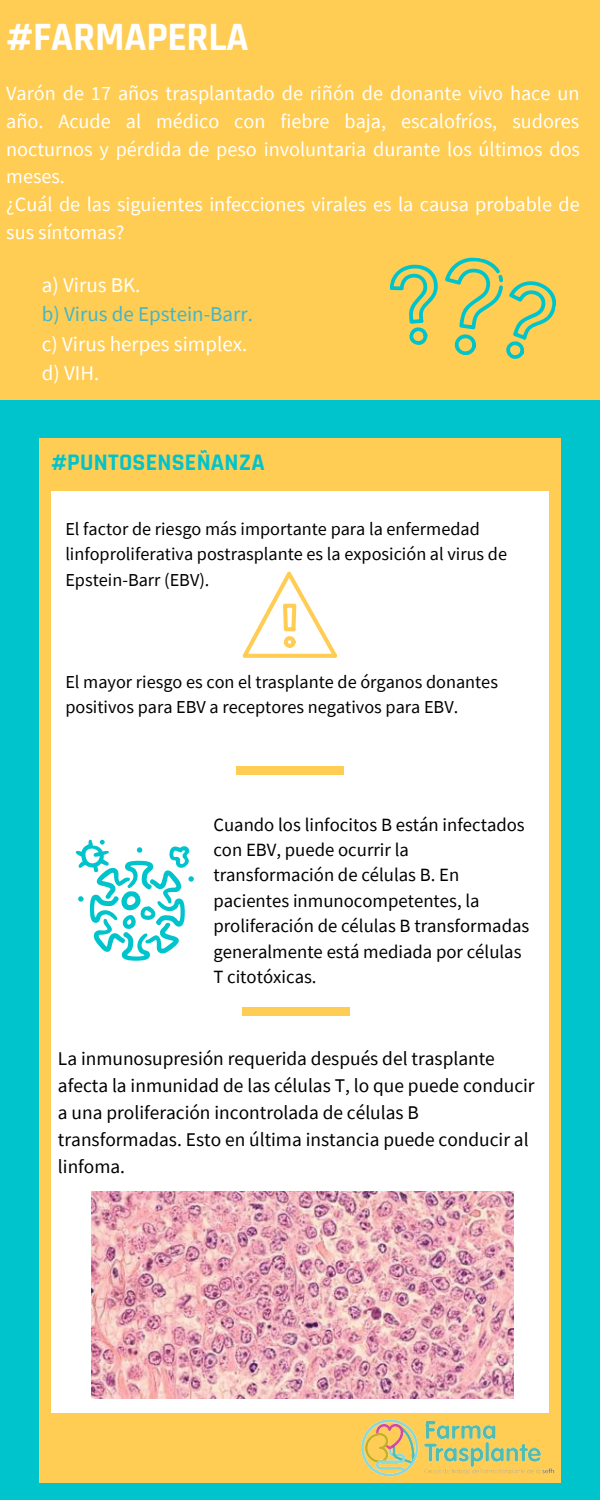
<style>
.page{position:relative;width:600px;height:1500px;background:#00c4cc}
.page>*{position:absolute;margin:0;border:0;box-sizing:border-box;transform-origin:0 0}
.t1{font:700 40.7px "Rajdhani";letter-spacing:-.01em;color:#fff}
.t2{font:700 24px "Rajdhani";letter-spacing:.01em;color:#00c4cc}
.t3{font:21px "Source Sans Pro";color:#fff}
.t4{font:21px "Source Sans Pro";color:#44b5c8}
.t5{font:20.2px/27.8px "Source Sans Pro";color:#fff;text-align:justify}
.t6{font:19.4px/27px "Source Sans Pro";color:#000}
.t7{font:18.7px/25.5px "Source Sans Pro";color:#000}
.t8{font:18.2px/25.5px "Source Sans Pro";color:#000}
</style>
<div class="page">
<div style="left:0;top:0;width:600px;height:400px;background:#ffcd54"></div>
<div style="left:39px;top:438px;width:522px;height:1045px;background:#ffcd54"></div>
<div style="left:51px;top:491px;width:498px;height:922px;background:#fff"></div>
<div style="left:237px;top:767px;width:107px;height:8px;background:#ffcd54"></div>
<img style="left:361px;top:1419px;width:194px;height:58px">
<div style="left:242px;top:1007px;width:107px;height:9px;background:#ffcd54"></div>
<svg style="left:389px;top:257px;width:167px;height:102px"></svg>
<svg style="left:242px;top:571px;width:96px;height:87px"></svg>
<svg style="left:75px;top:839px;width:119px;height:122px"></svg>
<img style="left:92px;top:1192px;width:421px;height:206px">
<p class="t1" style="left:6px;top:12px;width:244px">#FARMAPERLA</p>
<p class="t5" style="left:6px;top:79px;width:575px">Varón de 17 años trasplantado de riñón de donante vivo hace un año. Acude al médico con fiebre baja, escalofríos, sudores nocturnos y pérdida de peso involuntaria durante los últimos dos meses.</p>
<p class="t5" style="left:6px;top:190px;width:575px">¿Cuál de las siguientes infecciones virales es la causa probable de sus síntomas?</p>
<p class="t3" style="left:42px;top:272px;width:100px">a) Virus BK.</p>
<p class="t4" style="left:42px;top:301px;width:213px">b) Virus de Epstein-Barr.</p>
<p class="t3" style="left:42px;top:330px;width:207px">c) Virus herpes simplex.</p>
<p class="t3" style="left:42px;top:359px;width:59px">d) VIH.</p>
<p class="t2" style="left:51px;top:448px;width:215px">#PUNTOSENSEÑANZA</p>
<p class="t8" style="left:65px;top:516px;width:443px">El factor de riesgo más importante para la enfermedad linfoproliferativa postrasplante es la exposición al virus de<br>Epstein-Barr (EBV).</p>
<p class="t8" style="left:65px;top:669px;width:434px">El mayor riesgo es con el trasplante de órganos donantes positivos para EBV a receptores negativos para EBV.</p>
<p class="t7" style="left:213px;top:811px;width:317px">Cuando los linfocitos B están infectados con EBV, puede ocurrir la transformación de células B. En pacientes inmunocompetentes, la proliferación de células B transformadas generalmente está mediada por células<br>T citotóxicas.</p>
<p class="t6" style="left:58px;top:1044px;width:478px">La inmunosupresión requerida después del trasplante afecta la inmunidad de las células T, lo que puede conducir a una proliferación incontrolada de células B transformadas. Esto en última instancia puede conducir al linfoma.</p>
</div>
